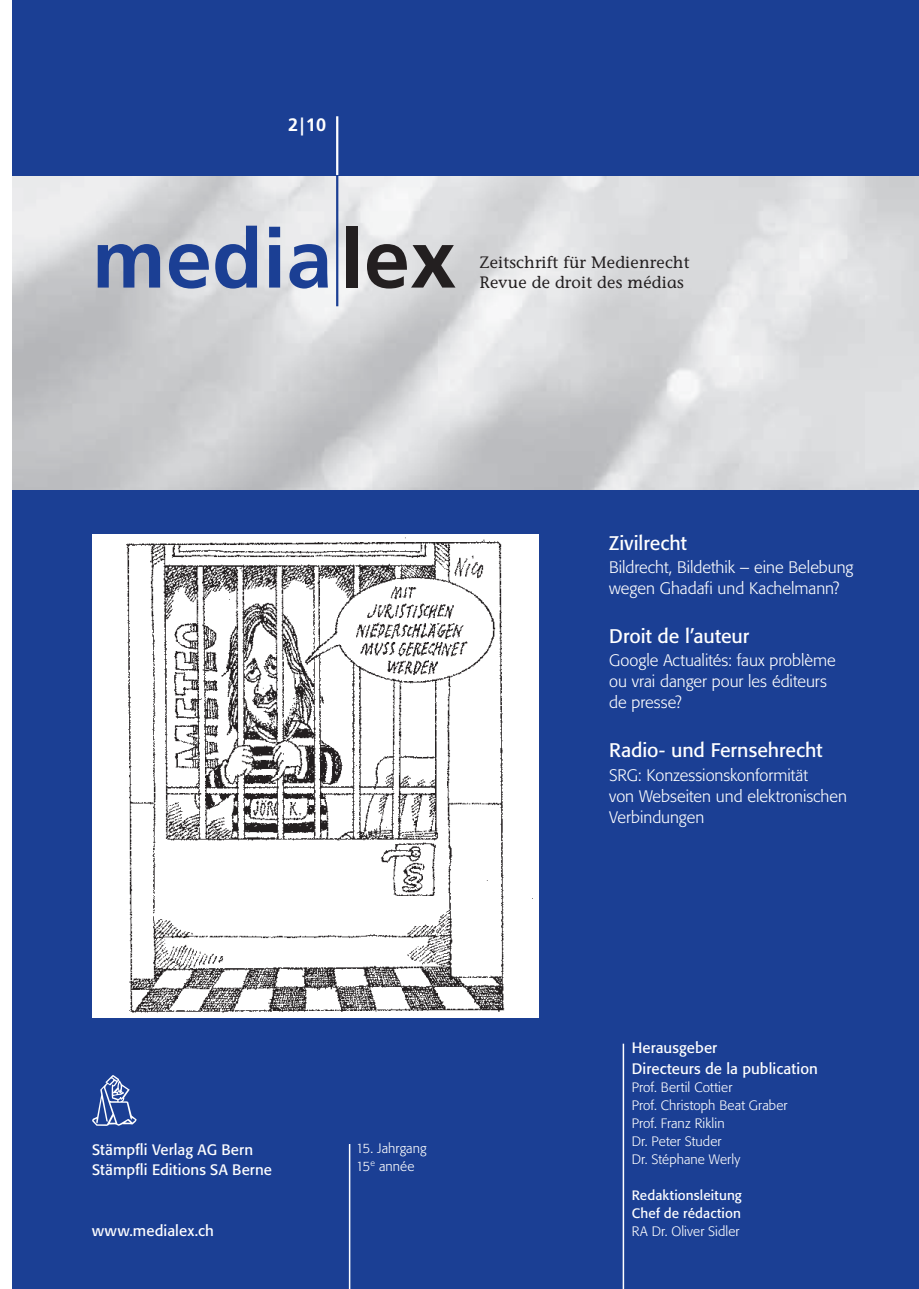
<style>
.page{position:relative;width:919px;height:1289px;background:#fff}
.page>*{position:absolute;margin:0;border:0;box-sizing:border-box;transform-origin:0 0}
.t1{font:700 82.5px "Frutiger";letter-spacing:.005em;color:#1b3f94}
.t2{font:19.5px "Formata";color:#fff}
.t3{font:700 18px "Frutiger";color:#fff}
.t4{font:300 16.5px/21px "Formata";color:#fff}
.t5{font:16.5px/19.5px "Stone Informal";letter-spacing:.01em;color:#231f20}
.t6{font:15px/20.2px "Formata";letter-spacing:.005em;color:#fff}
.t7{font:300 13.5px/18px "Formata";letter-spacing:.005em;color:#fff}
.t8{font:13.5px/18px "Formata";letter-spacing:.01em;color:#fff}
.s1{color:#231f20}
</style>
<div class="page">
<img style="left:12px;top:175px;width:906px;height:316px">
<div style="left:13px;top:0;width:905px;height:175px;background:#1b3f94"></div>
<div style="left:13px;top:490px;width:905px;height:798px;background:#1b3f94"></div>
<hr style="left:336px;top:116px;width:2px;height:59px;background:#fff">
<hr style="left:336px;top:175px;width:2px;height:131px;background:#1b3f94">
<img style="left:93px;top:534px;width:446px;height:484px">
<hr style="left:349px;top:1143px;width:1px;height:145px;background:#fff">
<hr style="left:622px;top:1043px;width:2px;height:245px;background:#fff">
<svg style="left:92px;top:1075px;width:45px;height:50px"></svg>
<p class="t3" style="left:288px;top:114px;width:39px">2|10</p>
<h1 class="t1" style="left:92px;top:210px;width:365px">media<span class="s1">lex</span></h1>
<p class="t5" style="left:479px;top:252px;width:211px">Zeitschrift für Medienrecht<br>Revue de droit des médias</p>
<p class="t6" style="left:92px;top:1139px;width:181px">Stämpfli Verlag AG Bern<br>Stämpfli Editions SA Berne</p>
<p class="t6" style="left:92px;top:1220px;width:123px">www.medialex.ch</p>
<p class="t7" style="left:356px;top:1139px;width:72px">15. Jahrgang<br>15<sup>e</sup> année</p>
<p class="t2" style="left:609px;top:531px;width:79px">Zivilrecht</p>
<p class="t4" style="left:609px;top:557px;width:246px">Bildrecht, Bildethik – eine Belebung wegen Ghadafi und Kachelmann?</p>
<p class="t2" style="left:609px;top:624px;width:141px">Droit de l’auteur</p>
<p class="t4" style="left:609px;top:650px;width:228px">Google Actualités: faux problème ou vrai danger pour les éditeurs de presse?</p>
<p class="t2" style="left:609px;top:738px;width:215px">Radio- und Fernsehrecht</p>
<p class="t4" style="left:609px;top:764px;width:239px">SRG: Konzessionskonformität<br>von Webseiten und elektronischen<br>Verbindungen</p>
<p class="t6" style="left:631px;top:1037px;width:187px">Herausgeber<br>Directeurs de la publication</p>
<p class="t7" style="left:631px;top:1078px;width:157px">Prof. Bertil Cottier<br>Prof. Christoph Beat Graber<br>Prof. Franz Riklin<br>Dr. Peter Studer<br>Dr. Stéphane Werly</p>
<p class="t8" style="left:631px;top:1185px;width:112px">Redaktionsleitung<br>Chef de rédaction</p>
<p class="t7" style="left:631px;top:1222px;width:109px">RA Dr. Oliver Sidler</p>
</div>
